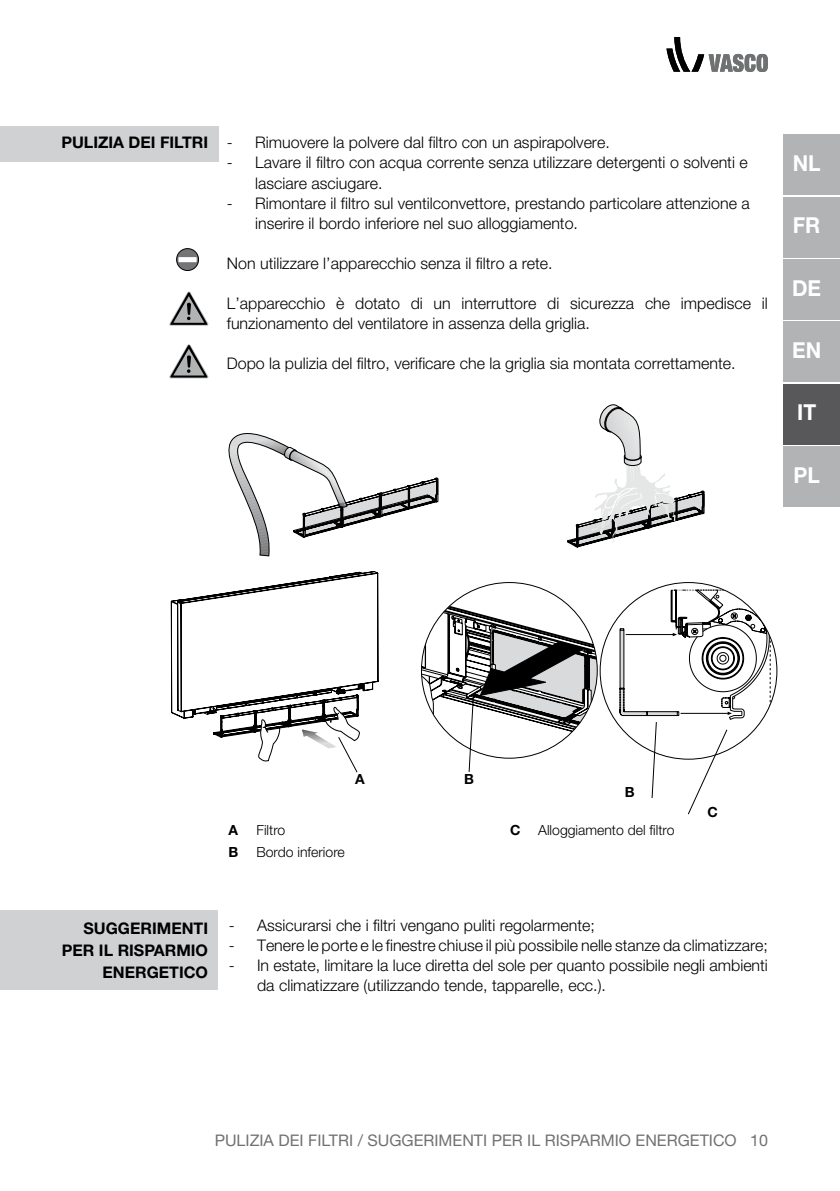
<style>
.page{position:relative;width:840px;height:1191px;background:#fff}
.page>*{position:absolute;margin:0;border:0;box-sizing:border-box;transform-origin:0 0}
.t1{font:700 22px "Helvetica Neue LT Std";color:#fff;scale:.95 1}
.t2{font:300 16px/20px "Helvetica Neue LT Std";color:#000}
.t3{font:16px "Helvetica Neue LT Std";color:#707172}
.t4{font:700 16px/22px "Helvetica Neue LT Std";color:#000;text-align:right}
.t5{font:300 14px "Helvetica Neue LT Std";color:#000}
.t6{font:700 14px "Helvetica Neue LT Std";color:#000}
</style>
<div class="page">
<svg style="left:666px;top:37px;width:101px;height:35px"></svg>
<svg style="left:228px;top:433px;width:210px;height:123px"></svg>
<svg style="left:567px;top:404px;width:136px;height:143px"></svg>
<svg style="left:176px;top:249px;width:22px;height:21px"></svg>
<div style="left:176px;top:248px;width:23px;height:23px;border:1px solid #000;border-radius:50%"></div>
<div style="left:178px;top:257px;width:18px;height:5px;background:#fff"></div>
<div style="left:0;top:126px;width:218px;height:35px;background:#d0d1d2"></div>
<div style="left:0;top:910px;width:217px;height:79px;background:#d0d1d2"></div>
<div style="left:783px;top:135px;width:56px;height:60px;background:#b1b3b4"></div>
<div style="left:783px;top:197px;width:56px;height:60px;background:#b1b3b4"></div>
<div style="left:783px;top:259px;width:56px;height:60px;background:#b1b3b4"></div>
<div style="left:783px;top:322px;width:56px;height:60px;background:#b1b3b4"></div>
<div style="left:783px;top:384px;width:56px;height:60px;background:#58585a"></div>
<div style="left:783px;top:446px;width:56px;height:60px;background:#b1b3b4"></div>
<svg style="left:169px;top:291px;width:39px;height:35px"></svg>
<svg style="left:169px;top:344px;width:39px;height:34px"></svg>
<svg style="left:421px;top:582px;width:176px;height:190px"></svg>
<svg style="left:619px;top:589px;width:151px;height:225px"></svg>
<svg style="left:171px;top:571px;width:207px;height:201px"></svg>
<div style="left:405px;top:722px;width:29px;height:38px;background:#fff"></div>
<p class="t4" style="left:61px;top:130px;width:148px">PULIZIA DEI FILTRI</p>
<p class="t2" style="left:227px;top:132px;width:384px">- Rimuovere la polvere dal filtro con un aspirapolvere.</p>
<p class="t2" style="left:255px;top:152px;width:494px;text-indent:-28px">- Lavare il filtro con acqua corrente senza utilizzare detergenti o solventi e lasciare asciugare.</p>
<p class="t2" style="left:255px;top:192px;width:496px;text-indent:-28px">- Rimontare il filtro sul ventilconvettore, prestando particolare attenzione a inserire il bordo inferiore nel suo alloggiamento.</p>
<p class="t2" style="left:227px;top:252px;width:327px">Non utilizzare l’apparecchio senza il filtro a rete.</p>
<p class="t2" style="left:227px;top:292px;width:542px">L’apparecchio è dotato di un interruttore di sicurezza che impedisce il funzionamento del ventilatore in assenza della griglia.</p>
<p class="t2" style="left:227px;top:352px;width:510px">Dopo la pulizia del filtro, verificare che la griglia sia montata correttamente.</p>
<h1 class="t1" style="left:792px;top:149px;width:31px">NL</h1>
<h1 class="t1" style="left:792px;top:212px;width:30px">FR</h1>
<h1 class="t1" style="left:791px;top:274px;width:32px">DE</h1>
<h1 class="t1" style="left:791px;top:337px;width:32px">EN</h1>
<h1 class="t1" style="left:796px;top:399px;width:21px">IT</h1>
<h1 class="t1" style="left:793px;top:461px;width:29px">PL</h1>
<p class="t6" style="left:355px;top:770px;width:11px">A</p>
<p class="t6" style="left:464px;top:770px;width:11px">B</p>
<p class="t6" style="left:228px;top:821px;width:11px">A</p>
<p class="t5" style="left:256px;top:821px;width:30px">Filtro</p>
<p class="t6" style="left:228px;top:843px;width:11px">B</p>
<p class="t5" style="left:256px;top:843px;width:90px">Bordo inferiore</p>
<p class="t6" style="left:624px;top:783px;width:11px">B</p>
<p class="t6" style="left:510px;top:821px;width:12px">C</p>
<p class="t5" style="left:538px;top:821px;width:138px">Alloggiamento del filtro</p>
<p class="t6" style="left:707px;top:803px;width:12px">C</p>
<p class="t4" style="left:62px;top:917px;width:148px">SUGGERIMENTI<br>PER IL RISPARMIO<br>ENERGETICO</p>
<p class="t2" style="left:228px;top:915px;width:367px">- Assicurarsi che i filtri vengano puliti regolarmente;</p>
<p class="t2" style="left:228px;top:935px;width:540px">- Tenere le porte e le finestre chiuse il più possibile nelle stanze da climatizzare;</p>
<p class="t2" style="left:257px;top:955px;width:512px;text-indent:-28px">- In estate, limitare la luce diretta del sole per quanto possibile negli ambienti da climatizzare (utilizzando tende, tapparelle, ecc.).</p>
<p class="t3" style="left:214px;top:1130px;width:554px">PULIZIA DEI FILTRI / SUGGERIMENTI PER IL RISPARMIO ENERGETICO 10</p>
</div>
